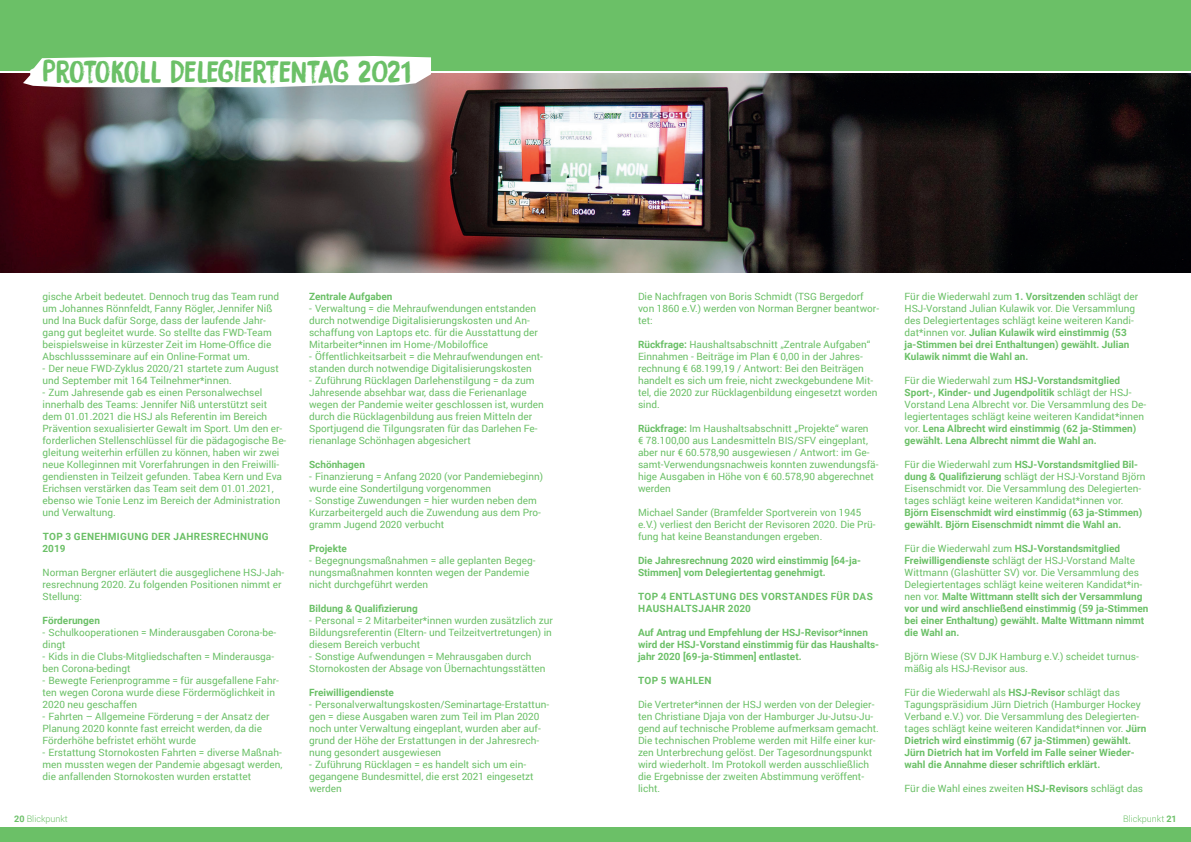
<style>
.page{position:relative;width:1191px;height:842px;background:#fff}
.page>*{position:absolute;margin:0;border:0;box-sizing:border-box;transform-origin:0 0}
.t1{font:28px "DK Bocadillo";letter-spacing:-.015em;color:#6bc067}
.t2{font:10px/12px "Roboto";color:#6bc067}
.t3{font:700 10px/12px "Roboto";color:#6bc067}
.t4{font:700 10px/12px "Roboto";letter-spacing:.035em;color:#6bc067}
.t5{font:300 9px "Roboto";color:#6bc067}
.s1{font-weight:700}
.s2{font-weight:400}
</style>
<div class="page">
<img style="left:0;top:74px;width:1191px;height:198px">
<div style="left:0;top:0;width:1191px;height:71px;background:#6bc067"></div>
<svg style="left:23px;top:56px;width:408px;height:31px"></svg>
<div style="left:0;top:828px;width:1191px;height:14px;background:#6bc067"></div>
<h1 class="t1" style="left:43px;top:54px;width:370px">PROTOKOLL DELEGIERTENTAG 2021</h1>
<p class="t2" style="left:43px;top:290px;width:238px">gische Arbeit bedeutet. Dennoch trug das Team rund um Johannes Rönnfeldt, Fanny Rögler, Jennifer Niß und Ina Buck dafür Sorge, dass der laufende Jahr&shy;gang gut begleitet wurde. So stellte das FWD-Team beispielsweise in kürzester Zeit im Home-Office die Abschlussseminare auf ein Online-Format um.</p>
<p class="t2" style="left:43px;top:362px;width:238px">- Der neue FWD-Zyklus 2020/21 startete zum August und September mit 164 Teilnehmer*innen.</p>
<p class="t2" style="left:43px;top:386px;width:245px">- Zum Jahresende gab es einen Personalwechsel innerhalb des Teams: Jennifer Niß unterstützt seit dem 01.01.2021 die HSJ als Referentin im Bereich Prävention sexualisierter Gewalt im Sport. Um den er&shy;forderlichen Stellenschlüssel für die pädagogische Be&shy;gleitung weiterhin erfüllen zu können, haben wir zwei neue Kolleginnen mit Vorerfahrungen in den Freiwilli&shy;gendiensten in Teilzeit gefunden. Tabea Kern und Eva Erichsen verstärken das Team seit dem 01.01.2021, ebenso wie Tonie Lenz im Bereich der Administration und Verwaltung.</p>
<p class="t4" style="left:43px;top:530px;width:228px">TOP 3 GENEHMIGUNG DER JAHRESRECHNUNG<br>2019</p>
<p class="t2" style="left:43px;top:566px;width:243px">Norman Bergner erläutert die ausgeglichene HSJ-Jah&shy;resrechnung 2020. Zu folgenden Positionen nimmt er<br>Stellung:</p>
<p class="t3" style="left:43px;top:614px;width:59px">Förderungen</p>
<p class="t2" style="left:43px;top:626px;width:235px">- Schulkooperationen = Minderausgaben Corona-be&shy;dingt</p>
<p class="t2" style="left:43px;top:650px;width:233px">- Kids in die Clubs-Mitgliedschaften = Minderausga&shy;ben Corona-bedingt</p>
<p class="t2" style="left:43px;top:674px;width:238px">- Bewegte Ferienprogramme = für ausgefallene Fahr&shy;ten wegen Corona wurde diese Fördermöglichkeit in<br>2020 neu geschaffen</p>
<p class="t2" style="left:43px;top:710px;width:229px">- Fahrten – Allgemeine Förderung = der Ansatz der<br>Planung 2020 konnte fast erreicht werden, da die<br>Förderhöhe befristet erhöht wurde</p>
<p class="t2" style="left:43px;top:746px;width:241px;text-align:justify">- Erstattung Stornokosten Fahrten = diverse Maßnah&shy;men mussten wegen der Pandemie abgesagt werden, die anfallenden Stornokosten wurden erstattet</p>
<p class="t3" style="left:309px;top:290px;width:85px">Zentrale Aufgaben</p>
<p class="t2" style="left:309px;top:302px;width:230px">- Verwaltung = die Mehraufwendungen entstanden durch notwendige Digitalisierungskosten und An&shy;schaffung von Laptops etc. für die Ausstattung der Mitarbeiter*innen im Home-/Mobiloffice</p>
<p class="t2" style="left:309px;top:350px;width:235px">- Öffentlichkeitsarbeit = die Mehraufwendungen ent&shy;standen durch notwendige Digitalisierungskosten</p>
<p class="t2" style="left:309px;top:374px;width:236px">- Zuführung Rücklagen Darlehenstilgung = da zum Jahresende absehbar war, dass die Ferienanlage wegen der Pandemie weiter geschlossen ist, wurden durch die Rücklagenbildung aus freien Mitteln der Sportjugend die Tilgungsraten für das Darlehen Fe&shy;rienanlage Schönhagen abgesichert</p>
<p class="t3" style="left:309px;top:458px;width:57px">Schönhagen</p>
<p class="t2" style="left:309px;top:470px;width:235px">- Finanzierung = Anfang 2020 (vor Pandemiebeginn) wurde eine Sondertilgung vorgenommen</p>
<p class="t2" style="left:309px;top:494px;width:233px">- Sonstige Zuwendungen = hier wurden neben dem<br>Kurzarbeitergeld auch die Zuwendung aus dem Pro&shy;gramm Jugend 2020 verbucht</p>
<p class="t3" style="left:309px;top:542px;width:39px">Projekte</p>
<p class="t2" style="left:309px;top:554px;width:228px">- Begegnungsmaßnahmen = alle geplanten Begeg&shy;nungsmaßnahmen konnten wegen der Pandemie nicht durchgeführt werden</p>
<p class="t3" style="left:309px;top:602px;width:110px">Bildung &amp; Qualifizierung</p>
<p class="t2" style="left:309px;top:614px;width:245px;text-align:justify">- Personal = 2 Mitarbeiter*innen wurden zusätzlich zur Bildungsreferentin (Eltern- und Teilzeitvertretungen) in diesem Bereich verbucht</p>
<p class="t2" style="left:309px;top:650px;width:238px">- Sonstige Aufwendungen = Mehrausgaben durch<br>Stornokosten der Absage von Übernachtungsstätten</p>
<p class="t3" style="left:309px;top:686px;width:86px">Freiwilligendienste</p>
<p class="t2" style="left:309px;top:698px;width:241px">- Personalverwaltungskosten/Seminartage-Erstattun&shy;gen = diese Ausgaben waren zum Teil im Plan 2020 noch unter Verwaltung eingeplant, wurden aber auf&shy;grund der Höhe der Erstattungen in der Jahresrech&shy;nung gesondert ausgewiesen</p>
<p class="t2" style="left:309px;top:758px;width:226px">- Zuführung Rücklagen = es handelt sich um ein&shy;gegangene Bundesmittel, die erst 2021 eingesetzt werden</p>
<p class="t2" style="left:638px;top:290px;width:242px">Die Nachfragen von Boris Schmidt (TSG Bergedorf von 1860 e.V.) werden von Norman Bergner beantwor&shy;tet:</p>
<p class="t2" style="left:638px;top:338px;width:241px"><span class="s1">Rückfrage:</span> Haushaltsabschnitt „Zentrale Aufgaben“ Einnahmen - Beiträge im Plan € 0,00 in der Jahres&shy;rechnung € 68.199,19 / Antwort: Bei den Beiträgen handelt es sich um freie, nicht zweckgebundene Mit&shy;tel, die 2020 zur Rücklagenbildung eingesetzt worden sind.</p>
<p class="t2" style="left:638px;top:422px;width:242px"><span class="s1">Rückfrage:</span> Im Haushaltsabschnitt „Projekte“ waren<br>€ 78.100,00 aus Landesmitteln BIS/SFV eingeplant, aber nur € 60.578,90 ausgewiesen / Antwort: im Ge&shy;samt-Verwendungsnachweis konnten zuwendungsfä&shy;hige Ausgaben in Höhe von € 60.578,90 abgerechnet werden</p>
<p class="t2" style="left:638px;top:506px;width:239px">Michael Sander (Bramfelder Sportverein von 1945 e.V.) verliest den Bericht der Revisoren 2020. Die Prü&shy;fung hat keine Beanstandungen ergeben.</p>
<p class="t3" style="left:638px;top:554px;width:224px">Die Jahresrechnung 2020 wird einstimmig [64-ja-<br>Stimmen] vom Delegiertentag genehmigt.</p>
<p class="t4" style="left:638px;top:590px;width:236px">TOP 4 ENTLASTUNG DES VORSTANDES FÜR DAS<br>HAUSHALTSJAHR 2020</p>
<p class="t3" style="left:638px;top:626px;width:242px">Auf Antrag und Empfehlung der HSJ-Revisor*innen wird der HSJ-Vorstand einstimmig für das Haushalts&shy;jahr 2020 [69-ja-Stimmen] entlastet.</p>
<p class="t4" style="left:638px;top:674px;width:75px">TOP 5 WAHLEN</p>
<p class="t2" style="left:638px;top:698px;width:242px">Die Vertreter*innen der HSJ werden von der Delegier&shy;ten Christiane Djaja von der Hamburger Ju-Jutsu-Ju&shy;gend auf technische Probleme aufmerksam gemacht.<br>Die technischen Probleme werden mit Hilfe einer kur&shy;zen Unterbrechung gelöst. Der Tagesordnungspunkt wird wiederholt. Im Protokoll werden ausschließlich die Ergebnisse der zweiten Abstimmung veröffent&shy;licht.</p>
<p class="t2" style="left:904px;top:290px;width:235px">Für die Wiederwahl zum <span class="s1">1. Vorsitzenden</span> schlägt der HSJ-Vorstand Julian Kulawik vor. Die Versammlung des Delegiertentages schlägt keine weiteren Kandi&shy;dat*innen vor. <span class="s1">Julian Kulawik wird einstimmig (53 ja-Stimmen bei drei Enthaltungen) gewählt. Julian Kulawik nimmt die Wahl an.</span></p>
<p class="t2" style="left:904px;top:374px;width:243px">Für die Wiederwahl zum <span class="s1">HSJ-Vorstandsmitglied Sport-, Kinder- und Jugendpolitik</span> schlägt der HSJ-Vorstand Lena Albrecht vor. Die Versammlung des De&shy;legiertentages schlägt keine weiteren Kandidat*innen vor. <span class="s1">Lena Albrecht wird einstimmig (62 ja-Stimmen) gewählt. Lena Albrecht nimmt die Wahl an.</span></p>
<p class="t2" style="left:904px;top:458px;width:242px">Für die Wiederwahl zum <span class="s1">HSJ-Vorstandsmitglied Bil&shy;dung &amp; Qualifizierung</span> schlägt der HSJ-Vorstand Björn Eisenschmidt vor. Die Versammlung des Delegierten&shy;tages schlägt keine weiteren Kandidat*innen vor.</p>
<p class="t3" style="left:904px;top:506px;width:239px">Björn Eisenschmidt wird einstimmig (63 ja-Stimmen) gewählt. Björn Eisenschmidt nimmt die Wahl an.</p>
<p class="t3" style="left:904px;top:542px;width:245px"><span class="s2">Für die Wiederwahl zum</span> HSJ-Vorstandsmitglied Freiwilligendienste <span class="s2">schlägt der HSJ-Vorstand Malte Wittmann (Glashütter SV) vor. Die Versammlung des Delegiertentages schlägt keine weiteren Kandidat*in&shy;nen vor.</span> Malte Wittmann stellt sich der Versammlung vor und wird anschließend einstimmig (59 ja-Stimmen bei einer Enthaltung) gewählt. Malte Wittmann nimmt die Wahl an.</p>
<p class="t2" style="left:904px;top:650px;width:236px">Björn Wiese (SV DJK Hamburg e.V.) scheidet turnus&shy;mäßig als HSJ-Revisor aus.</p>
<p class="t2" style="left:904px;top:686px;width:243px">Für die Wiederwahl als <span class="s1">HSJ-Revisor</span> schlägt das Tagungspräsidium Jürn Dietrich (Hamburger Hockey Verband e.V.) vor. Die Versammlung des Delegierten&shy;tages schlägt keine weiteren Kandidat*innen vor. <span class="s1">Jürn Dietrich wird einstimmig (67 ja-Stimmen) gewählt.<br>Jürn Dietrich hat im Vorfeld im Falle seiner Wieder&shy;wahl die Annahme dieser schriftlich erklärt.</span></p>
<p class="t2" style="left:904px;top:782px;width:240px">Für die Wahl eines zweiten <span class="s1">HSJ-Revisors</span> schlägt das</p>
<p class="t5" style="left:14px;top:813px;width:55px"><span class="s1">20</span> Blickpunkt</p>
<p class="t5" style="left:1123px;top:813px;width:55px">Blickpunkt <span class="s1">21</span></p>
</div>
